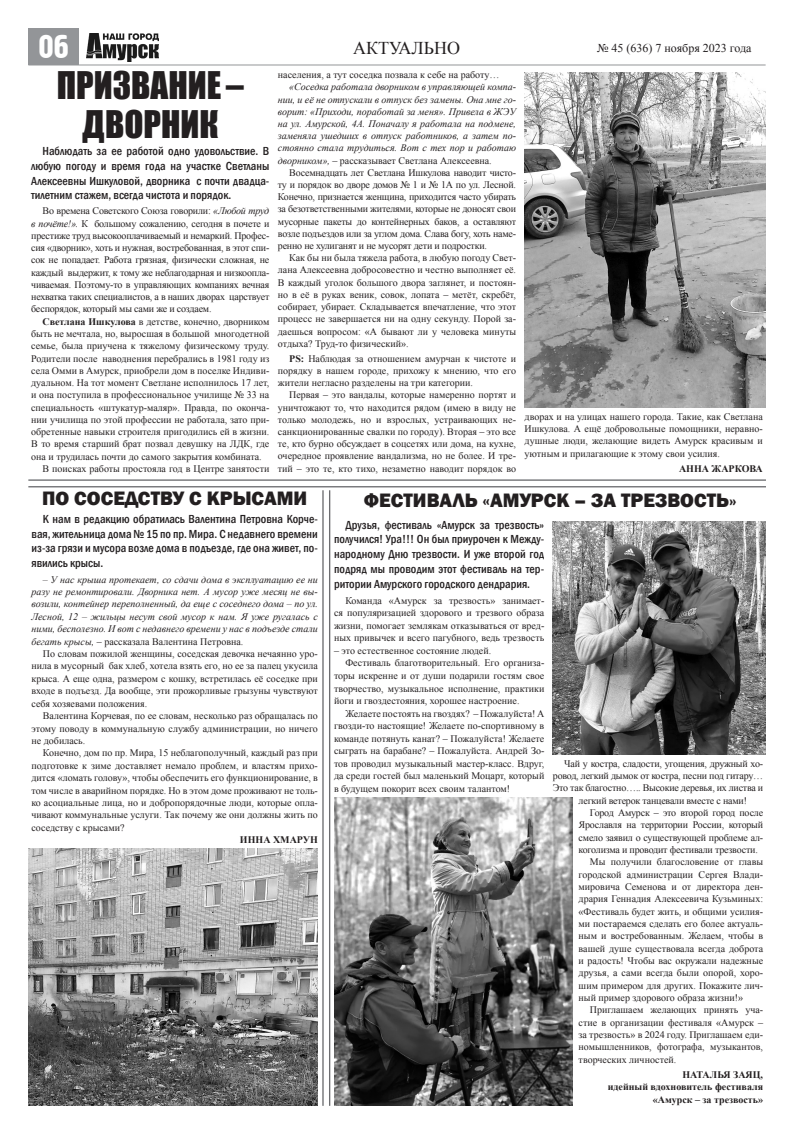
<style>
.page{position:relative;width:794px;height:1134px;background:#fff}
.page>*{position:absolute;margin:0;border:0;box-sizing:border-box;transform-origin:0 0}
.заголовок_35_impact{font:35px/38.8px "Impact";color:#231f20;text-align:center}
.t1{font:33px "Hermes";color:#fff}
.Заголовок_20{font:800 20px "Franklin Gothic";color:#231f20}
.Times_New_Roman_10{font:18px "Times New Roman";color:#231f20}
.подводка{font:500 condensed 12px/15px "Franklin Gothic";color:#231f20;text-align:justify}
.t2{font:12px "Times New Roman";color:#231f20}
.Times_New_Roman_10-2{font:10px/12.3px "Times New Roman";color:#231f20;text-align:justify}
.Times_New_Roman_10-3{font:italic 10px/12.2px "Times New Roman";color:#231f20;text-align:justify}
.Times_New_Roman_10-4{font:10px "Times New Roman";letter-spacing:-.02em;color:#231f20}
.Times_New_Roman_10-5{font:700 10px "Times New Roman";color:#231f20}
.s1{font-style:italic}
.s2{font-weight:700}
.s3{font-style:normal}
</style>
<div class="page">
<img style="left:86px;top:33px;width:72px;height:28px">
<hr style="left:28px;top:64px;width:737px;height:1px;background:#939598">
<div style="left:28px;top:28px;width:51px;height:37px;background:#939598"></div>
<hr style="left:28px;top:479px;width:738px;height:2px;background:#6c6d70">
<hr style="left:28px;top:486px;width:738px;height:1px;background:#6c6d70">
<hr style="left:329px;top:490px;width:1px;height:616px;background:#6c6d70">
<hr style="left:322px;top:490px;width:2px;height:616px;background:#6c6d70">
<img style="left:524px;top:72px;width:241px;height:335px">
<img style="left:29px;top:849px;width:289px;height:257px">
<img style="left:335px;top:798px;width:238px;height:307px">
<img style="left:553px;top:522px;width:213px;height:232px">
<p class="t1" style="left:38px;top:29px;width:32px">06</p>
<p class="Times_New_Roman_10" style="left:353px;top:35px;width:108px">АКТУАЛЬНО</p>
<p class="t2" style="left:597px;top:40px;width:156px">№ 45 (636) 7 ноября 2023 года</p>
<p class="заголовок_35_impact" style="left:57px;top:65px;width:188px">ПРИЗВАНИЕ –<br>ДВОРНИК</p>
<p class="подводка" style="left:31px;top:144px;width:240px;line-height:14.7px;text-indent:11px">Наблюдать за ее работой одно удовольствие. В любую погоду и время года на участке Светланы Алексеевны Ишкуловой, дворника с почти двадца&shy;тилетним стажем, всегда чистота и порядок.</p>
<p class="Times_New_Roman_10-2" style="left:31px;top:205px;width:240px;text-indent:11px">Во времена Советского Союза говорили: <span class="s1">«Любой труд в почёте!».</span> К большому сожалению, сегодня в почете и престиже труд высокооплачиваемый и немаркий. Профес&shy;сия «дворник», хоть и нужная, востребованная, в этот спи&shy;сок не попадает. Работа грязная, физически сложная, не каждый выдержит, к тому же неблагодарная и низкоопла&shy;чиваемая. Поэтому-то в управляющих компаниях вечная нехватка таких специалистов, а в наших дворах царствует беспорядок, который мы сами же и создаем.</p>
<p class="Times_New_Roman_10-2" style="left:31px;top:315px;width:240px;text-indent:11px"><span class="s2">Светлана Ишкулова</span> в детстве, конечно, дворником быть не мечтала, но, выросшая в большой многодетной семье, была приучена к тяжелому физическому труду.<br>Родители после наводнения перебрались в 1981 году из села Омми в Амурск, приобрели дом в поселке Индиви&shy;дуальном. На тот момент Светлане исполнилось 17 лет, и она поступила в профессиональное училище № 33 на специальность «штукатур-маляр». Правда, по оконча&shy;нии училища по этой профессии не работала, зато при&shy;обретенные навыки строителя пригодились ей в жизни.<br>В то время старший брат позвал девушку на ЛДК, где она и трудилась почти до самого закрытия комбината.</p>
<p class="Times_New_Roman_10-2" style="left:43px;top:462px;width:228px">В поисках работы простояла год в Центре занятости</p>
<p class="Times_New_Roman_10-2" style="left:278px;top:69px;width:223px">населения, а тут соседка позвала к себе на работу…</p>
<p class="Times_New_Roman_10-3" style="left:278px;top:81px;width:240px;text-indent:11px">«Соседка работала дворником в управляющей компа&shy;нии, и её не отпускали в отпуск без замены. Она мне го&shy;ворит: «Приходи, поработай за меня». Привела в ЖЭУ на ул. Амурской, 4А. Поначалу я работала на подмене, заменяла ушедших в отпуск работников, а затем по&shy;стоянно стала трудиться. Вот с тех пор и работаю дворником», <span class="s3">– рассказывает Светлана Алексеевна.</span></p>
<p class="Times_New_Roman_10-2" style="left:278px;top:166px;width:240px;text-indent:11px">Восемнадцать лет Светлана Ишкулова наводит чисто&shy;ту и порядок во дворе домов № 1 и № 1А по ул. Лесной.<br>Конечно, признается женщина, приходится часто убирать за безответственными жителями, которые не доносят свои мусорные пакеты до контейнерных баков, а оставляют возле подъездов или за углом дома. Слава богу, хоть наме&shy;ренно не хулиганят и не мусорят дети и подростки.</p>
<p class="Times_New_Roman_10-2" style="left:278px;top:252px;width:240px;text-indent:11px">Как бы ни была тяжела работа, в любую погоду Свет&shy;лана Алексеевна добросовестно и честно выполняет её.<br>В каждый уголок большого двора заглянет, и постоян&shy;но в её в руках веник, совок, лопата – метёт, скребёт, собирает, убирает. Складывается впечатление, что этот процесс не завершается ни на одну секунду. Порой за&shy;даешься вопросом: «А бывают ли у человека минуты отдыха? Труд-то физический».</p>
<p class="Times_New_Roman_10-2" style="left:278px;top:352px;width:240px;text-indent:11px"><span class="s2">PS:</span> Наблюдая за отношением амурчан к чистоте и порядку в нашем городе, прихожу к мнению, что его жители негласно разделены на три категории.</p>
<p class="Times_New_Roman_10-2" style="left:278px;top:389px;width:240px;text-indent:11px">Первая – это вандалы, которые намеренно портят и уничтожают то, что находится рядом (имею в виду не только молодежь, но и взрослых, устраивающих не&shy;санкционированные свалки по городу). Вторая – это все те, кто бурно обсуждает в соцсетях или дома, на кухне, очередное проявление вандализма, но не более. И тре&shy;тий – это те, кто тихо, незаметно наводит порядок во</p>
<p class="Times_New_Roman_10-2" style="left:524px;top:410px;width:240px">дворах и на улицах нашего города. Такие, как Светлана Ишкулова. А ещё добровольные помощники, неравно&shy;душные люди, желающие видеть Амурск красивым и уютным и прилагающие к этому свои усилия.</p>
<p class="Times_New_Roman_10-5" style="left:679px;top:462px;width:85px">АННА ЖАРКОВА</p>
<p class="Заголовок_20" style="left:42px;top:485px;width:267px">ПО СОСЕДСТВУ С КРЫСАМИ</p>
<p class="подводка" style="left:32px;top:511px;width:288px;text-indent:11px">К нам в редакцию обратилась Валентина Петровна Корче&shy;вая, жительница дома № 15 по пр. Мира. С недавнего времени из-за грязи и мусора возле дома в подъезде, где она живет, по&shy;явились крысы.</p>
<p class="Times_New_Roman_10-3" style="left:32px;top:573px;width:288px;text-indent:11px">– У нас крыша протекает, со сдачи дома в эксплуатацию ее ни разу не ремонтировали. Дворника нет. А мусор уже месяц не вы&shy;возили, контейнер переполненный, да еще с соседнего дома – по ул.<br>Лесной, 12 – жильцы несут свой мусор к нам. Я уже ругалась с ними, бесполезно. И вот с недавнего времени у нас в подъезде стали бегать крысы, <span class="s3">– рассказала Валентина Петровна.</span></p>
<p class="Times_New_Roman_10-2" style="left:32px;top:647px;width:288px;text-indent:11px">По словам пожилой женщины, соседская девочка нечаянно уро&shy;нила в мусорный бак хлеб, хотела взять его, но ее за палец укусила крыса. А еще одна, размером с кошку, встретилась её соседке при входе в подъезд. Да вообще, эти прожорливые грызуны чувствуют себя хозяевами положения.</p>
<p class="Times_New_Roman_10-2" style="left:32px;top:709px;width:288px;text-indent:11px">Валентина Корчевая, по ее словам, несколько раз обращалась по этому поводу в коммунальную службу администрации, но ничего не добилась.</p>
<p class="Times_New_Roman_10-2" style="left:32px;top:747px;width:288px;text-indent:11px">Конечно, дом по пр. Мира, 15 неблагополучный, каждый раз при подготовке к зиме доставляет немало проблем, и властям прихо&shy;дится «ломать голову», чтобы обеспечить его функционирование, в том числе в аварийном порядке. Но в этом доме проживают не толь&shy;ко асоциальные лица, но и добропорядочные люди, которые опла&shy;чивают коммунальные услуги. Так почему же они должны жить по соседству с крысами?</p>
<p class="Times_New_Roman_10-5" style="left:240px;top:833px;width:79px">ИННА ХМАРУН</p>
<p class="Заголовок_20" style="left:364px;top:487px;width:374px">ФЕСТИВАЛЬ «АМУРСК – ЗА ТРЕЗВОСТЬ»</p>
<p class="подводка" style="left:334px;top:517px;width:212px;text-indent:11px">Друзья, фестиваль «Амурск за трезвость» получился! Ура!!! Он был приурочен к Между&shy;народному Дню трезвости. И уже второй год подряд мы проводим этот фестиваль на тер&shy;ритории Амурского городского дендрария.</p>
<p class="Times_New_Roman_10-2" style="left:334px;top:594px;width:212px;line-height:12.6px;text-indent:11px">Команда «Амурск за трезвость» занимает&shy;ся популяризацией здорового и трезвого образа жизни, помогает землякам отказываться от вред&shy;ных привычек и всего пагубного, ведь трезвость</p>
<p class="Times_New_Roman_10-2" style="left:334px;top:644px;width:159px">– это естественное состояние людей.</p>
<p class="Times_New_Roman_10-2" style="left:334px;top:657px;width:212px;line-height:12.6px;text-indent:11px">Фестиваль благотворительный. Его организа&shy;торы искренне и от души подарили гостям свое творчество, музыкальное исполнение, практики йоги и гвоздестояния, хорошее настроение.</p>
<p class="Times_New_Roman_10-2" style="left:334px;top:707px;width:212px;line-height:12.6px;text-indent:11px">Желаете постоять на гвоздях? – Пожалуйста! А гвозди-то настоящие! Желаете по-спортивному в команде потянуть канат? – Пожалуйста! Желаете сыграть на барабане? – Пожалуйста. Андрей Зо&shy;тов проводил музыкальный мастер-класс. Вдруг, да среди гостей был маленький Моцарт, который в будущем покорит всех своим талантом!</p>
<p class="Times_New_Roman_10-4" style="left:564px;top:757px;width:200px">Чай у костра, сладости, угощения, дружный хо-</p>
<p class="Times_New_Roman_10-4" style="left:553px;top:769px;width:212px">ровод, легкий дымок от костра, песни под гитару…</p>
<p class="Times_New_Roman_10-4" style="left:553px;top:781px;width:212px">Это так благостно….. Высокие деревья, их листва и</p>
<p class="Times_New_Roman_10-4" style="left:578px;top:794px;width:170px">легкий ветерок танцевали вместе с нами!</p>
<p class="Times_New_Roman_10-2" style="left:578px;top:806px;width:186px;text-indent:11px">Город Амурск – это второй город после Ярославля на территории России, который смело заявил о существующей проблеме ал&shy;коголизма и проводит фестивали трезвости.</p>
<p class="Times_New_Roman_10-2" style="left:578px;top:856px;width:186px;text-indent:11px">Мы получили благословение от главы городской администрации Сергея Влади&shy;мировича Семенова и от директора ден&shy;дрария Геннадия Алексеевича Кузьминых: «Фестиваль будет жить, и общими усилия&shy;ми постараемся сделать его более актуаль&shy;ным и востребованным. Желаем, чтобы в вашей душе существовала всегда доброта и радость! Чтобы вас окружали надежные друзья, а сами всегда были опорой, хоро&shy;шим примером для других. Покажите лич&shy;ный пример здорового образа жизни!»</p>
<p class="Times_New_Roman_10-2" style="left:578px;top:1004px;width:186px;text-indent:11px">Приглашаем желающих принять уча&shy;стие в организации фестиваля «Амурск – за трезвость» в 2024 году. Приглашаем еди&shy;номышленников, фотографа, музыкантов, творческих личностей.</p>
<p class="Times_New_Roman_10-5" style="left:682px;top:1068px;width:82px">НАТАЛЬЯ ЗАЯЦ,</p>
<p class="Times_New_Roman_10-5" style="left:608px;top:1080px;width:157px">идейный вдохновитель фестиваля</p>
<p class="Times_New_Roman_10-5" style="left:653px;top:1092px;width:112px">«Амурск – за трезвость»</p>
</div>
